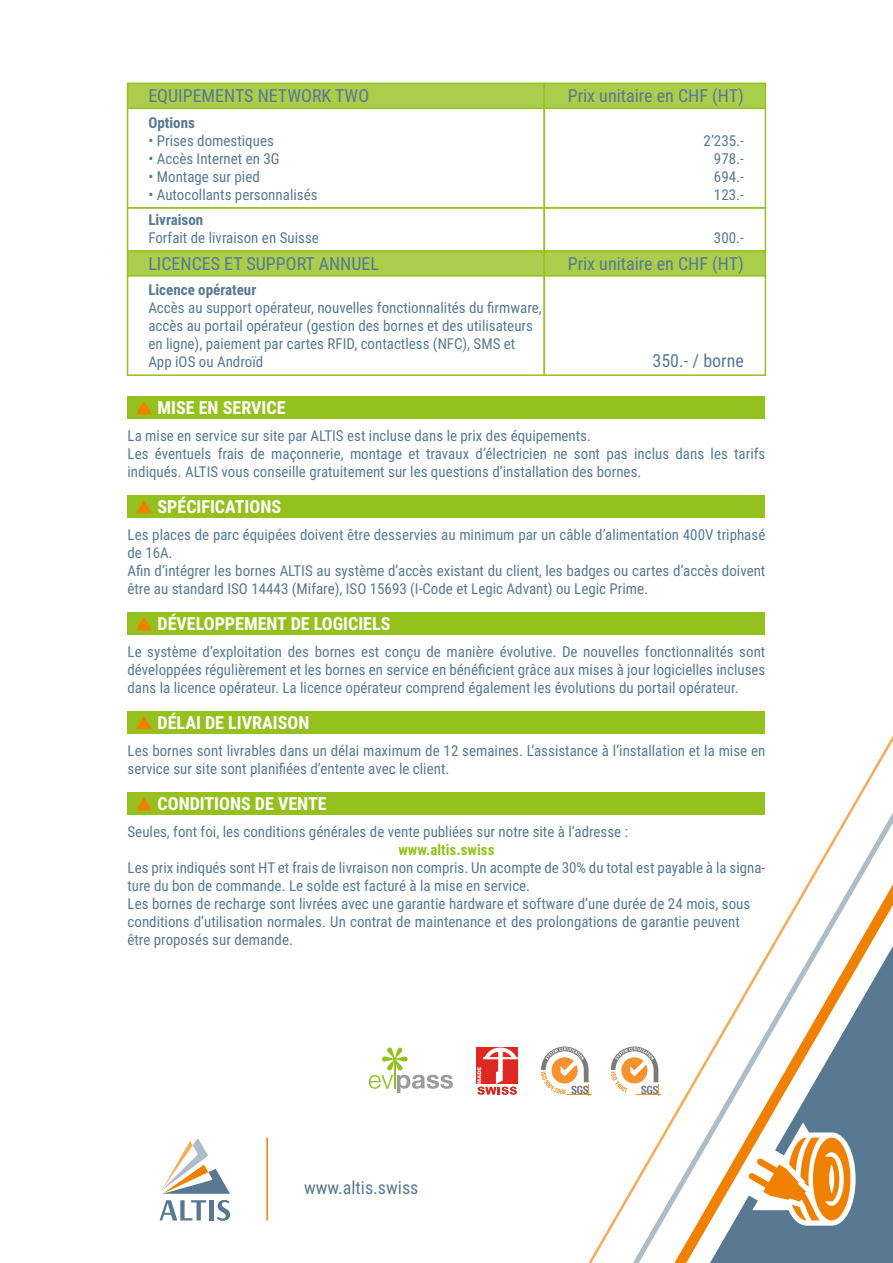
<style>
.page{position:relative;width:893px;height:1263px;background:#fff}
.page>*{position:absolute;margin:0;border:0;box-sizing:border-box;transform-origin:0 0}
.t1{font:18px "Roboto Condensed";color:#587991}
.t2{font:700 18px "Roboto Condensed";color:#fff}
.t3{font:15px/18px "Roboto Condensed";color:#587991}
.t4{font:700 15px "Roboto Condensed";color:#587991}
.t5{font:700 15px "Roboto Condensed";color:#95c11f}
</style>
<div class="page">
<svg style="left:576px;top:733px;width:317px;height:530px"></svg>
<hr style="left:266px;top:1137px;width:2px;height:83px;background:#f08100">
<svg style="left:160px;top:1200px;width:46px;height:20px"></svg>
<hr style="left:209px;top:1200px;width:4px;height:20px;background:#587991">
<svg style="left:217px;top:1200px;width:13px;height:21px"></svg>
<svg style="left:162px;top:1138px;width:68px;height:56px"></svg>
<div style="left:127px;top:250px;width:418px;height:27px;background:#aacd4c"></div>
<div style="left:127px;top:275px;width:418px;height:101px;background:#fff;border:2px solid #95c11f"></div>
<div style="left:543px;top:250px;width:223px;height:27px;background:#aacd4c;border:2px solid #95c11f"></div>
<div style="left:543px;top:275px;width:223px;height:101px;background:#fff;border:2px solid #95c11f"></div>
<div style="left:127px;top:207px;width:418px;height:45px;background:#fff;border:2px solid #95c11f"></div>
<div style="left:543px;top:207px;width:223px;height:45px;background:#fff;border:2px solid #95c11f"></div>
<div style="left:127px;top:108px;width:418px;height:101px;background:#fff;border:2px solid #95c11f"></div>
<div style="left:543px;top:108px;width:223px;height:101px;background:#fff;border:2px solid #95c11f"></div>
<div style="left:127px;top:83px;width:418px;height:26px;background:#aacd4c;border:2px solid #95c11f"></div>
<div style="left:543px;top:83px;width:223px;height:26px;background:#aacd4c;border:2px solid #95c11f"></div>
<div style="left:128px;top:792px;width:637px;height:22px;background:#95c11f"></div>
<svg style="left:136px;top:797px;width:16px;height:13px"></svg>
<div style="left:128px;top:495px;width:637px;height:22px;background:#95c11f"></div>
<svg style="left:136px;top:500px;width:16px;height:13px"></svg>
<div style="left:128px;top:711px;width:637px;height:22px;background:#95c11f"></div>
<div style="left:128px;top:612px;width:637px;height:22px;background:#95c11f"></div>
<div style="left:128px;top:396px;width:637px;height:23px;background:#95c11f"></div>
<svg style="left:136px;top:401px;width:16px;height:13px"></svg>
<svg style="left:136px;top:716px;width:16px;height:13px"></svg>
<svg style="left:136px;top:617px;width:16px;height:13px"></svg>
<svg style="left:369px;top:1047px;width:84px;height:46px"></svg>
<hr style="left:394px;top:1061px;width:2px;height:28px;background:#95c11f">
<svg style="left:476px;top:1047px;width:1px;height:37px"></svg>
<svg style="left:477px;top:1047px;width:41px;height:48px"></svg>
<svg style="left:541px;top:1046px;width:51px;height:50px"></svg>
<svg style="left:611px;top:1046px;width:50px;height:50px"></svg>
<p class="t1" style="left:148px;top:83px;width:222px">EQUIPEMENTS NETWORK TWO</p>
<p class="t4" style="left:148px;top:112px;width:48px">Options</p>
<p class="t3" style="left:148px;top:131px;width:127px">• Prises domestiques</p>
<p class="t3" style="left:148px;top:149px;width:133px">• Accès Internet en 3G</p>
<p class="t3" style="left:148px;top:167px;width:113px">• Montage sur pied</p>
<p class="t3" style="left:148px;top:185px;width:171px">• Autocollants personnalisés</p>
<p class="t4" style="left:148px;top:209px;width:56px">Livraison</p>
<p class="t3" style="left:148px;top:228px;width:172px">Forfait de livraison en Suisse</p>
<p class="t1" style="left:148px;top:251px;width:232px">LICENCES ET SUPPORT ANNUEL</p>
<p class="t4" style="left:148px;top:279px;width:109px">Licence opérateur</p>
<p class="t3" style="left:148px;top:298px;width:395px">Accès au support opérateur, nouvelles fonctionnalités du firmware, accès au portail opérateur (gestion des bornes et des utilisateurs en ligne), paiement par cartes RFID, contactless (NFC), SMS et App iOS ou Androïd</p>
<p class="t1" style="left:568px;top:83px;width:178px">Prix unitaire en CHF (HT)</p>
<p class="t3" style="left:714px;top:131px;width:31px;text-align:justify;text-indent:-10px">2’235.- 978.- 694.- 123.-</p>
<p class="t3" style="left:714px;top:228px;width:31px">300.-</p>
<p class="t1" style="left:568px;top:251px;width:178px">Prix unitaire en CHF (HT)</p>
<p class="t1" style="left:652px;top:348px;width:93px">350.- / borne</p>
<p class="t2" style="left:158px;top:395px;width:129px">MISE EN SERVICE</p>
<p class="t3" style="left:128px;top:426px;width:639px">La mise en service sur site par ALTIS est incluse dans le prix des équipements.<br>Les éventuels frais de maçonnerie, montage et travaux d’électricien ne sont pas inclus dans les tarifs indiqués. ALTIS vous conseille gratuitement sur les questions d’installation des bornes.</p>
<p class="t2" style="left:158px;top:494px;width:125px">SPÉCIFICATIONS</p>
<p class="t3" style="left:128px;top:525px;width:639px">Les places de parc équipées doivent être desservies au minimum par un câble d’alimentation 400V triphasé de 16A.<br>Afin d’intégrer les bornes ALTIS au système d’accès existant du client, les badges ou cartes d’accès doivent être au standard ISO 14443 (Mifare), ISO 15693 (I-Code et Legic Advant) ou Legic Prime.</p>
<p class="t2" style="left:158px;top:611px;width:234px">DÉVELOPPEMENT DE LOGICIELS</p>
<p class="t3" style="left:128px;top:642px;width:639px;text-align:justify">Le système d’exploitation des bornes est conçu de manière évolutive. De nouvelles fonctionnalités sont développées régulièrement et les bornes en service en bénéficient grâce aux mises à jour logicielles incluses dans la licence opérateur. La licence opérateur comprend également les évolutions du portail opérateur.</p>
<p class="t2" style="left:158px;top:710px;width:153px">DÉLAI DE LIVRAISON</p>
<p class="t3" style="left:128px;top:741px;width:639px">Les bornes sont livrables dans un délai maximum de 12 semaines. L’assistance à l’installation et la mise en service sur site sont planifiées d’entente avec le client.</p>
<p class="t2" style="left:158px;top:791px;width:171px">CONDITIONS DE VENTE</p>
<p class="t3" style="left:128px;top:822px;width:502px">Seules, font foi, les conditions générales de vente publiées sur notre site à l’adresse :</p>
<p class="t5" style="left:398px;top:839px;width:98px">www.altis.swiss</p>
<p class="t3" style="left:128px;top:858px;width:639px">Les prix indiqués sont HT et frais de livraison non compris. Un acompte de 30% du total est payable à la signa&shy;ture du bon de commande. Le solde est facturé à la mise en service.<br>Les bornes de recharge sont livrées avec une garantie hardware et software d’une durée de 24 mois, sous conditions d’utilisation normales. Un contrat de maintenance et des prolongations de garantie peuvent être proposés sur demande.</p>
<p class="t1" style="left:304px;top:1175px;width:116px">www.altis.swiss</p>
</div>
